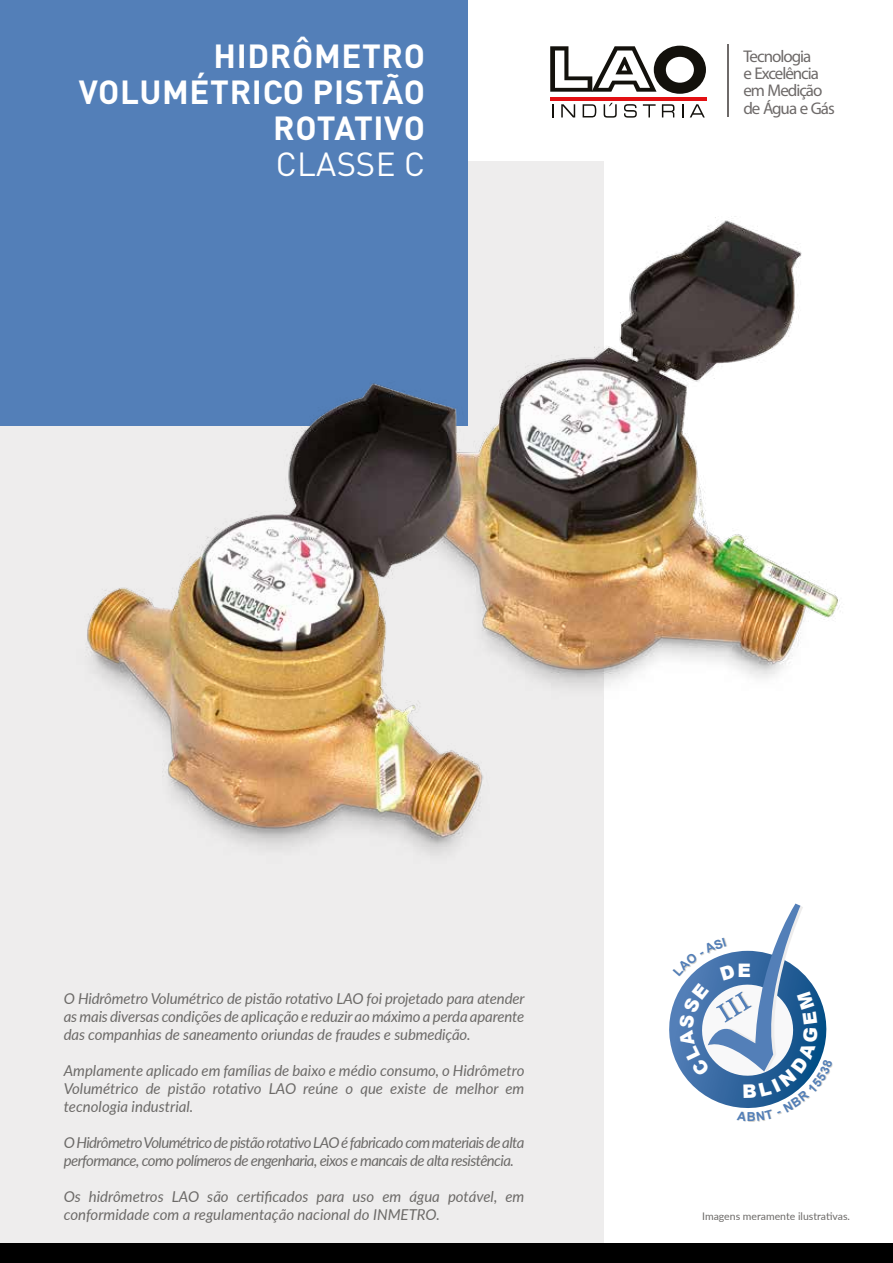
<style>
.page{position:relative;width:893px;height:1263px;background:#fff}
.page>*{position:absolute;margin:0;border:0;box-sizing:border-box;transform-origin:0 0}
.t1{font:700 33px/36px "DINOT";letter-spacing:.02em;color:#fff;text-align:right}
.t2{font:33px "DINOT";letter-spacing:.01em;color:#fff}
.t3{font:900 18.6px "Arial";color:#fff}
.t4{font:16.95px/17.2px "Myriad Pro";letter-spacing:-.06em;color:#6e6a69}
.t5{font:italic 15px/18px "Lato";letter-spacing:-.01em;color:#6c6a68;text-align:justify}
.t6{font:italic 15px/18px "Lato";letter-spacing:-.04em;color:#6c6a68}
.t7{font:700 12.3px "Arial";color:#537fb8}
.t8{font:10.5px "Lato";color:#6c6a68}
</style>
<div class="page">
<div style="left:0;top:162px;width:604px;height:1101px;background:#eeeded"></div>
<hr style="left:550px;top:97px;width:156px;height:4px;background:#e31013">
<svg style="left:550px;top:46px;width:156px;height:48px"></svg>
<svg style="left:552px;top:104px;width:2px;height:13px"></svg>
<svg style="left:561px;top:104px;width:14px;height:13px"></svg>
<svg style="left:583px;top:104px;width:13px;height:13px"></svg>
<svg style="left:604px;top:103px;width:13px;height:15px"></svg>
<svg style="left:624px;top:104px;width:13px;height:14px"></svg>
<svg style="left:643px;top:104px;width:13px;height:13px"></svg>
<svg style="left:662px;top:104px;width:12px;height:13px"></svg>
<svg style="left:682px;top:104px;width:1px;height:13px"></svg>
<svg style="left:690px;top:104px;width:15px;height:13px"></svg>
<hr style="left:727px;top:44px;width:2px;height:73px;background:#6e6a69">
<div style="left:0;top:0;width:468px;height:425px;background:#537fb8"></div>
<div style="left:0;top:1243px;width:893px;height:20px;background:#000"></div>
<img style="left:0;top:216px;width:840px;height:639px">
<svg style="left:669px;top:903px;width:158px;height:205px"></svg>
<h1 class="t1" style="left:79px;top:36px;width:348px">HIDRÔMETRO<br>VOLUMÉTRICO PISTÃO<br>ROTATIVO</h1>
<h1 class="t2" style="left:276px;top:141px;width:146px">CLASSE C</h1>
<p class="t4" style="left:743px;top:47px;width:93px">Tecnologia<br>e Excelência em Medição de Água e Gás</p>
<p class="t5" style="left:64px;top:989px;width:462px">O Hidrômetro Volumétrico de pistão rotativo LAO foi projetado para atender as mais diversas condições de aplicação e reduzir ao máximo a perda aparente das companhias de saneamento oriundas de fraudes e submedição.</p>
<p class="t5" style="left:64px;top:1061px;width:462px">Amplamente aplicado em famílias de baixo e médio consumo, o Hidrômetro Volumétrico de pistão rotativo LAO reúne o que existe de melhor em tecnologia industrial.</p>
<p class="t6" style="left:64px;top:1133px;width:462px">O Hidrômetro Volumétrico de pistão rotativo LAO é fabricado com materiais de alta performance, como polímeros de engenharia, eixos e mancais de alta resistência.</p>
<p class="t5" style="left:64px;top:1187px;width:462px">Os hidrômetros LAO são certificados para uso em água potável, em conformidade com a regulamentação nacional do INMETRO.</p>
<p class="t3" style="left:737px;top:956px;width:15px">E</p>
<p class="t7" style="left:747px;top:1109px;width:10px">B</p>
<p class="t8" style="left:702px;top:1209px;width:149px">Imagens meramente ilustrativas.</p>
</div>
